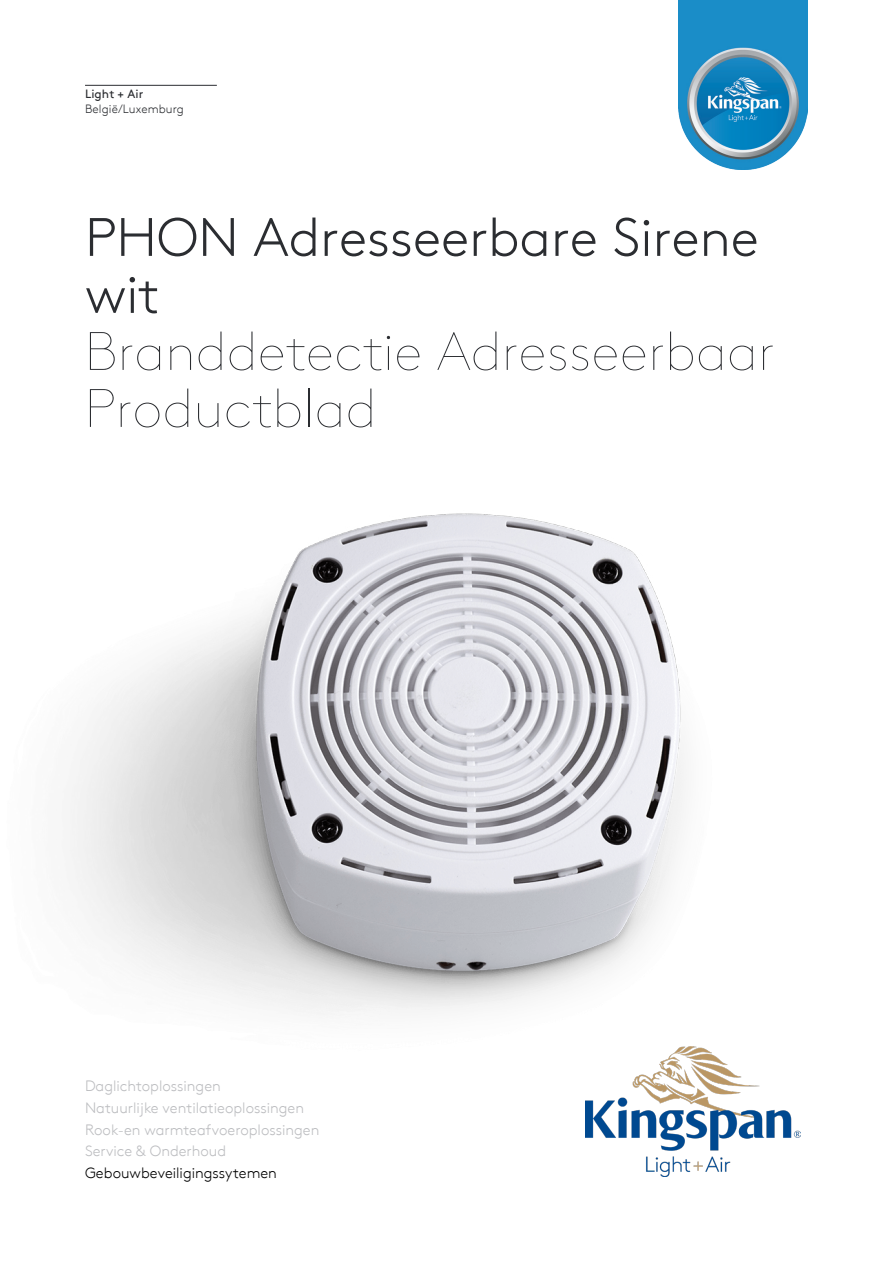
<style>
.page{position:relative;width:893px;height:1263px;background:#fff}
.page>*{position:absolute;margin:0;border:0;box-sizing:border-box;transform-origin:0 0}
.Ondertitel{font:100 54px "Kingspan Brown TT";color:#2b2d31}
.Hoofdtitel{font:300 54px/57px "Kingspan Brown TT";color:#2b2d31}
.t1{font:300 15px/21.6px "Kingspan Brown TT";color:#bcbdc0}
.t2{font:300 15px "Kingspan Brown TT";color:#000}
.t3{font:300 12px "Kingspan Brown TT";letter-spacing:.01em;color:#2b2d31}
.t4{font:12px "Kingspan Brown TT";letter-spacing:.005em;color:#2b2d31}
</style>
<div class="page">
<hr style="left:85px;top:85px;width:132px;height:1px;background:#2b2d31">
<img style="left:585px;top:1121px;width:216px;height:56px">
<img style="left:679px;top:0;width:129px;height:169px">
<img style="left:69px;top:513px;width:723px;height:608px">
<p class="t4" style="left:85px;top:85px;width:60px">Light + Air</p>
<p class="t3" style="left:85px;top:100px;width:100px">België/Luxemburg</p>
<p class="Hoofdtitel" style="left:85px;top:205px;width:675px">PHON Adresseerbare Sirene wit</p>
<p class="Ondertitel" style="left:85px;top:312px;width:691px">Branddetectie Adresseerbaar</p>
<p class="Ondertitel" style="left:85px;top:369px;width:293px">Productblad</p>
<p class="t1" style="left:85px;top:1074px;width:236px">Daglichtoplossingen<br>Natuurlijke ventilatieoplossingen<br>Rook-en warmteafvoeroplossingen<br>Service &amp; Onderhoud</p>
<p class="t2" style="left:85px;top:1162px;width:193px">Gebouwbeveiligingssytemen</p>
</div>
